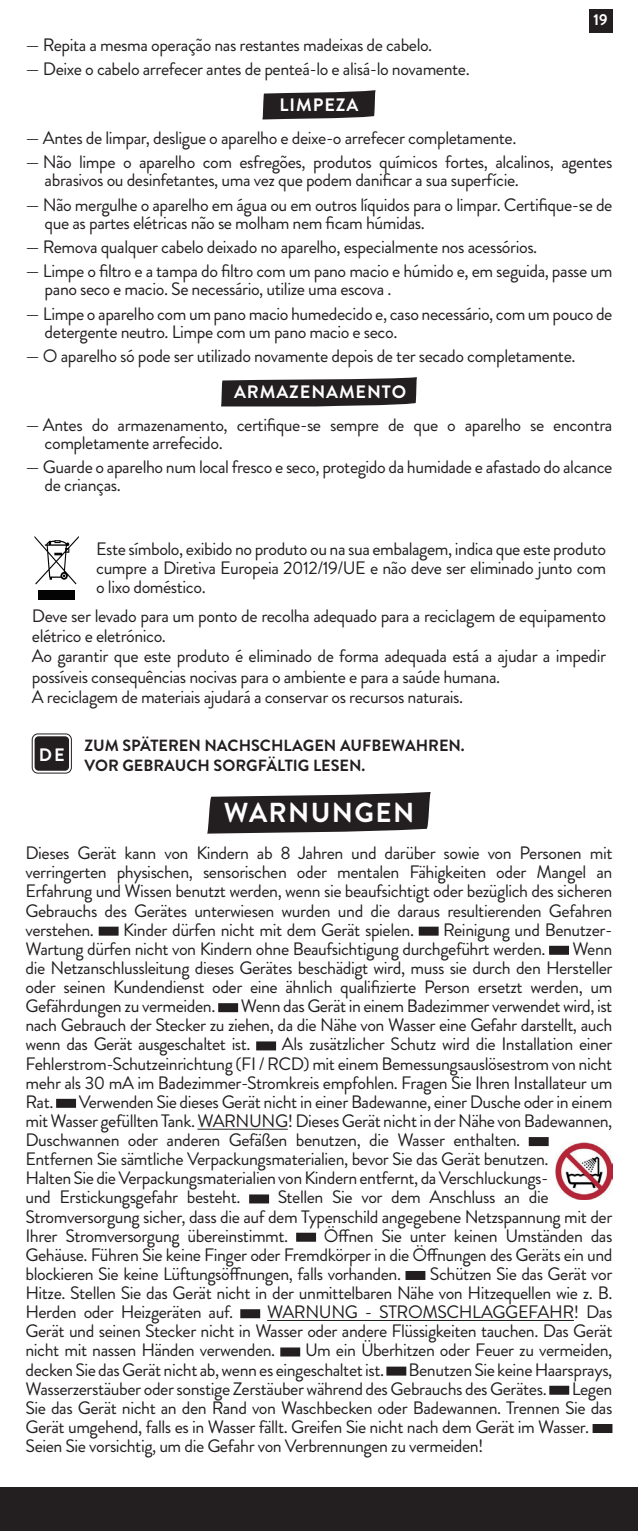
<style>
.page{position:relative;width:638px;height:1531px;background:#fff}
.page>*{position:absolute;margin:0;border:0;box-sizing:border-box;transform-origin:0 0}
.t1{font:700 27.45px "Brandon Grotesque";letter-spacing:.05em;color:#fff}
.t2{font:18px/19.1px "Brandon Grotesque";letter-spacing:-.025em;color:#231f20}
.t3{font:700 18px "Brandon Grotesque";letter-spacing:.05em;color:#fff}
.t4{font:700 16.2px/19.3px "Brandon Grotesque";color:#231f20}
.t5{font:700 15.75px "Brandon Grotesque";color:#fff}
</style>
<div class="page">
<div style="left:0;top:1488px;width:638px;height:43px;background:#231f20"></div>
<div style="left:588px;top:9px;width:24px;height:24px;background:#231f20"></div>
<hr style="left:197px;top:1129px;width:91px;height:1px;background:#231f20">
<hr style="left:267px;top:1320px;width:307px;height:1px;background:#231f20">
<svg style="left:262px;top:90px;width:113px;height:30px;background:#433f40"></svg>
<svg style="left:221px;top:377px;width:196px;height:29px;background:#393536"></svg>
<svg style="left:35px;top:536px;width:44px;height:48px"></svg>
<div style="left:38px;top:590px;width:37px;height:10px;background:#040404"></div>
<div style="left:32px;top:733px;width:40px;height:40px;border:1px solid #231f20;border-radius:6px"></div>
<div style="left:35px;top:736px;width:34px;height:35px;background:#231f20;border-radius:4px"></div>
<svg style="left:207px;top:792px;width:224px;height:41px;background:#3d393a"></svg>
<div style="left:99px;top:926px;width:20px;height:9px;background:#231f20"></div>
<div style="left:419px;top:926px;width:20px;height:9px;background:#231f20"></div>
<div style="left:549px;top:946px;width:20px;height:9px;background:#231f20"></div>
<div style="left:218px;top:1003px;width:20px;height:9px;background:#231f20"></div>
<div style="left:256px;top:1041px;width:20px;height:9px;background:#231f20"></div>
<div style="left:56px;top:1099px;width:20px;height:9px;background:#231f20"></div>
<div style="left:529px;top:1137px;width:20px;height:9px;background:#231f20"></div>
<div style="left:249px;top:1194px;width:20px;height:9px;background:#231f20"></div>
<div style="left:296px;top:1232px;width:20px;height:9px;background:#231f20"></div>
<div style="left:405px;top:1271px;width:20px;height:9px;background:#231f20"></div>
<div style="left:240px;top:1309px;width:20px;height:9px;background:#231f20"></div>
<div style="left:280px;top:1347px;width:20px;height:9px;background:#231f20"></div>
<div style="left:386px;top:1366px;width:20px;height:9px;background:#231f20"></div>
<div style="left:549px;top:1385px;width:20px;height:9px;background:#231f20"></div>
<div style="left:592px;top:1424px;width:20px;height:9px;background:#231f20"></div>
<img style="left:555px;top:1142px;width:57px;height:57px">
<p class="t5" style="left:593px;top:9px;width:16px">19</p>
<p class="t2" style="left:26px;top:35px;width:408px">— Repita a mesma operação nas restantes madeixas de cabelo.</p>
<p class="t2" style="left:26px;top:60px;width:446px">— Deixe o cabelo arrefecer antes de penteá-lo e alisá-lo novamente.</p>
<p class="t3" style="left:280px;top:92px;width:80px">LIMPEZA</p>
<p class="t2" style="left:26px;top:128px;width:492px">— Antes de limpar, desligue o aparelho e deixe-o arrefecer completamente.</p>
<p class="t2" style="left:45px;top:153px;width:569px;line-height:18px;text-indent:-19px">— Não limpe o aparelho com esfregões, produtos químicos fortes, alcalinos, agentes abrasivos ou desinfetantes, uma vez que podem danificar a sua superfície.</p>
<p class="t2" style="left:45px;top:196px;width:569px;line-height:18px;text-indent:-19px">— Não mergulhe o aparelho em água ou em outros líquidos para o limpar. Certifique-se de que as partes elétricas não se molham nem ficam húmidas.</p>
<p class="t2" style="left:26px;top:238px;width:513px">— Remova qualquer cabelo deixado no aparelho, especialmente nos acessórios.</p>
<p class="t2" style="left:45px;top:262px;width:569px;line-height:18px;text-indent:-19px">— Limpe o filtro e a tampa do filtro com um pano macio e húmido e, em seguida, passe um pano seco e macio. Se necessário, utilize uma escova .</p>
<p class="t2" style="left:45px;top:305px;width:569px;line-height:18px;text-indent:-19px">— Limpe o aparelho com um pano macio humedecido e, caso necessário, com um pouco de detergente neutro. Limpe com um pano macio e seco.</p>
<p class="t2" style="left:26px;top:347px;width:551px">— O aparelho só pode ser utilizado novamente depois de ter secado completamente.</p>
<p class="t3" style="left:234px;top:379px;width:173px">ARMAZENAMENTO</p>
<p class="t2" style="left:45px;top:416px;width:569px;line-height:18px;text-indent:-19px">— Antes do armazenamento, certifique-se sempre de que o aparelho se encontra completamente arrefecido.</p>
<p class="t2" style="left:45px;top:458px;width:569px;line-height:18px;text-indent:-19px">— Guarde o aparelho num local fresco e seco, protegido da humidade e afastado do alcance de crianças.</p>
<p class="t2" style="left:96px;top:539px;width:511px;text-align:justify">Este símbolo, exibido no produto ou na sua embalagem, indica que este produto cumpre a Diretiva Europeia 2012/19/UE e não deve ser eliminado junto com o lixo doméstico.</p>
<p class="t2" style="left:32px;top:606px;width:576px;line-height:20.2px">Deve ser levado para um ponto de recolha adequado para a reciclagem de equipamento elétrico e eletrónico.<br>Ao garantir que este produto é eliminado de forma adequada está a ajudar a impedir possíveis consequências nocivas para o ambiente e para a saúde humana.<br>A reciclagem de materiais ajudará a conservar os recursos naturais.</p>
<p class="t3" style="left:39px;top:742px;width:27px">DE</p>
<p class="t4" style="left:84px;top:736px;width:382px">ZUM SPÄTEREN NACHSCHLAGEN AUFBEWAHREN.<br>VOR GEBRAUCH SORGFÄLTIG LESEN.</p>
<h1 class="t1" style="left:224px;top:794px;width:192px">WARNUNGEN</h1>
<p class="t2" style="left:26px;top:844px;width:588px;text-align:justify">Dieses Gerät kann von Kindern ab 8 Jahren und darüber sowie von Personen mit verringerten physischen, sensorischen oder mentalen Fähigkeiten oder Mangel an Erfahrung und Wissen benutzt werden, wenn sie beaufsichtigt oder bezüglich des sicheren Gebrauchs des Gerätes unterwiesen wurden und die daraus resultierenden Gefahren verstehen.</p>
<p class="t2" style="left:123px;top:920px;width:292px">Kinder dürfen nicht mit dem Gerät spielen.</p>
<p class="t2" style="left:26px;top:920px;width:588px;text-indent:418px">Reinigung und Benutzer-<br>Wartung dürfen nicht von Kindern ohne Beaufsichtigung durchgeführt werden.</p>
<p class="t2" style="left:26px;top:939px;width:588px;text-align:justify;text-indent:547px">Wenn die Netzanschlussleitung dieses Gerätes beschädigt wird, muss sie durch den Hersteller oder seinen Kundendienst oder eine ähnlich qualifizierte Person ersetzt werden, um Gefährdungen zu vermeiden.</p>
<p class="t2" style="left:26px;top:997px;width:588px;text-align:justify;text-indent:215px">Wenn das Gerät in einem Badezimmer verwendet wird, ist nach Gebrauch der Stecker zu ziehen, da die Nähe von Wasser eine Gefahr darstellt, auch wenn das Gerät ausgeschaltet ist.</p>
<p class="t2" style="left:26px;top:1035px;width:588px;text-align:justify;text-indent:256px">Als zusätzlicher Schutz wird die Installation einer Fehlerstrom-Schutzeinrichtung (FI / RCD) mit einem Bemessungsauslösestrom von nicht mehr als 30 mA im Badezimmer-Stromkreis empfohlen. Fragen Sie Ihren Installateur um Rat.</p>
<p class="t2" style="left:26px;top:1092px;width:588px;text-indent:53px">Verwenden Sie dieses Gerät nicht in einer Badewanne, einer Dusche oder in einem mit Wasser gefüllten Tank. WARNUNG! Dieses Gerät nicht in der Nähe von Badewannen, Duschwannen oder anderen Gefäßen benutzen, die Wasser enthalten.<br>Entfernen Sie sämtliche Verpackungsmaterialien, bevor Sie das Gerät benutzen.<br>Halten Sie die Verpackungsmaterialien von Kindern entfernt, da Verschluckungs-<br>und Erstickungsgefahr besteht.</p>
<p class="t2" style="left:26px;top:1188px;width:588px;text-indent:252px">Stellen Sie vor dem Anschluss an die<br>Stromversorgung sicher, dass die auf dem Typenschild angegebene Netzspannung mit der<br>Ihrer Stromversorgung übereinstimmt.</p>
<p class="t2" style="left:26px;top:1226px;width:588px;text-align:justify;text-indent:298px">Öffnen Sie unter keinen Umständen das Gehäuse. Führen Sie keine Finger oder Fremdkörper in die Öffnungen des Geräts ein und blockieren Sie keine Lüftungsöffnungen, falls vorhanden.</p>
<p class="t2" style="left:26px;top:1264px;width:588px;text-align:justify;text-indent:404px">Schützen Sie das Gerät vor Hitze. Stellen Sie das Gerät nicht in der unmittelbaren Nähe von Hitzequellen wie z. B.<br>Herden oder Heizgeräten auf.</p>
<p class="t2" style="left:26px;top:1303px;width:588px;text-align:justify;text-indent:242px">WARNUNG - STROMSCHLAGGEFAHR! Das Gerät und seinen Stecker nicht in Wasser oder andere Flüssigkeiten tauchen. Das Gerät nicht mit nassen Händen verwenden.</p>
<p class="t2" style="left:26px;top:1341px;width:588px;text-indent:280px">Um ein Überhitzen oder Feuer zu vermeiden, decken Sie das Gerät nicht ab, wenn es eingeschaltet ist.</p>
<p class="t2" style="left:26px;top:1360px;width:588px;text-indent:383px">Benutzen Sie keine Haarsprays,<br>Wasserzerstäuber oder sonstige Zerstäuber während des Gebrauchs des Gerätes.</p>
<p class="t2" style="left:26px;top:1379px;width:588px;text-indent:546px">Legen Sie das Gerät nicht an den Rand von Waschbecken oder Badewannen. Trennen Sie das Gerät umgehend, falls es in Wasser fällt. Greifen Sie nicht nach dem Gerät im Wasser.<br>Seien Sie vorsichtig, um die Gefahr von Verbrennungen zu vermeiden!</p>
</div>
